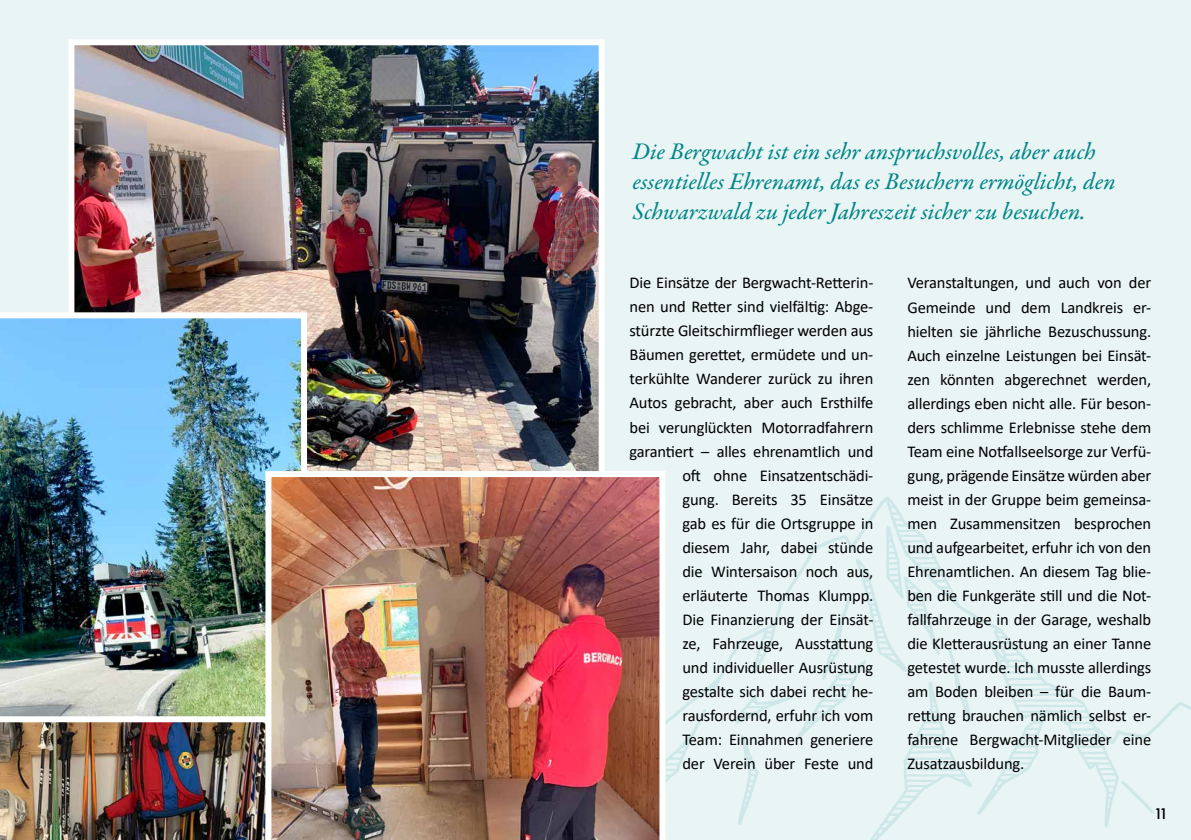
<style>
.page{position:relative;width:1191px;height:840px;background:#fff}
.page>*{position:absolute;margin:0;border:0;box-sizing:border-box;transform-origin:0 0}
.t1{font:24px/30px "Garamond Premr Pro Med It";color:#008688}
.t2{font:16.4px/24px "Calibri";letter-spacing:-.01em;color:#000;text-align:right}
.t3{font:500 16px "Futura PT";color:#000}
</style>
<div class="page">
<img style="left:0;top:0;width:1191px;height:839px">
<h1 class="t1" style="left:632px;top:137px;width:485px">Die Bergwacht ist ein sehr anspruchsvolles, aber auch essentielles Ehrenamt, das es Besuchern ermöglicht, den<br>Schwarzwald zu jeder Jahreszeit sicher zu besuchen.</h1>
<p class="t2" style="left:629px;top:270px;width:245px">Die Einsätze der Bergwacht-Retterin&shy;nen und Retter sind vielfältig: Abge&shy;stürzte Gleitschirmflieger werden aus<br>Bäumen gerettet, ermüdete und un&shy;terkühlte Wanderer zurück zu ihren<br>Autos gebracht, aber auch Ersthilfe bei verunglückten Motorradfahrern garantiert – alles ehrenamtlich und oft ohne Einsatzentschädi-<br>gung. Bereits 35 Einsätze<br>gab es für die Ortsgruppe in<br>diesem Jahr, dabei stünde<br>die Wintersaison noch aus, erläuterte Thomas Klumpp.<br>Die Finanzierung der Einsät-<br>ze, Fahrzeuge, Ausstattung<br>und individueller Ausrüstung gestalte sich dabei recht he&shy;rausfordernd, erfuhr ich vom<br>Team: Einnahmen generiere<br>der Verein über Feste und</p>
<p class="t2" style="left:907px;top:270px;width:245px;text-align:justify">Veranstaltungen, und auch von der Gemeinde und dem Landkreis er&shy;hielten sie jährliche Bezuschussung.<br>Auch einzelne Leistungen bei Einsät&shy;zen könnten abgerechnet werden, allerdings eben nicht alle. Für beson&shy;ders schlimme Erlebnisse stehe dem Team eine Notfallseelsorge zur Verfü&shy;gung, prägende Einsätze würden aber meist in der Gruppe beim gemeinsa&shy;men Zusammensitzen besprochen und aufgearbeitet, erfuhr ich von den Ehrenamtlichen. An diesem Tag blie&shy;ben die Funkgeräte still und die Not&shy;fallfahrzeuge in der Garage, weshalb die Kletterausrüstung an einer Tanne getestet wurde. Ich musste allerdings am Boden bleiben – für die Baum&shy;rettung brauchen nämlich selbst er&shy;fahrene Bergwacht-Mitglieder eine Zusatzausbildung.</p>
<p class="t3" style="left:1153px;top:803px;width:16px">11</p>
</div>
